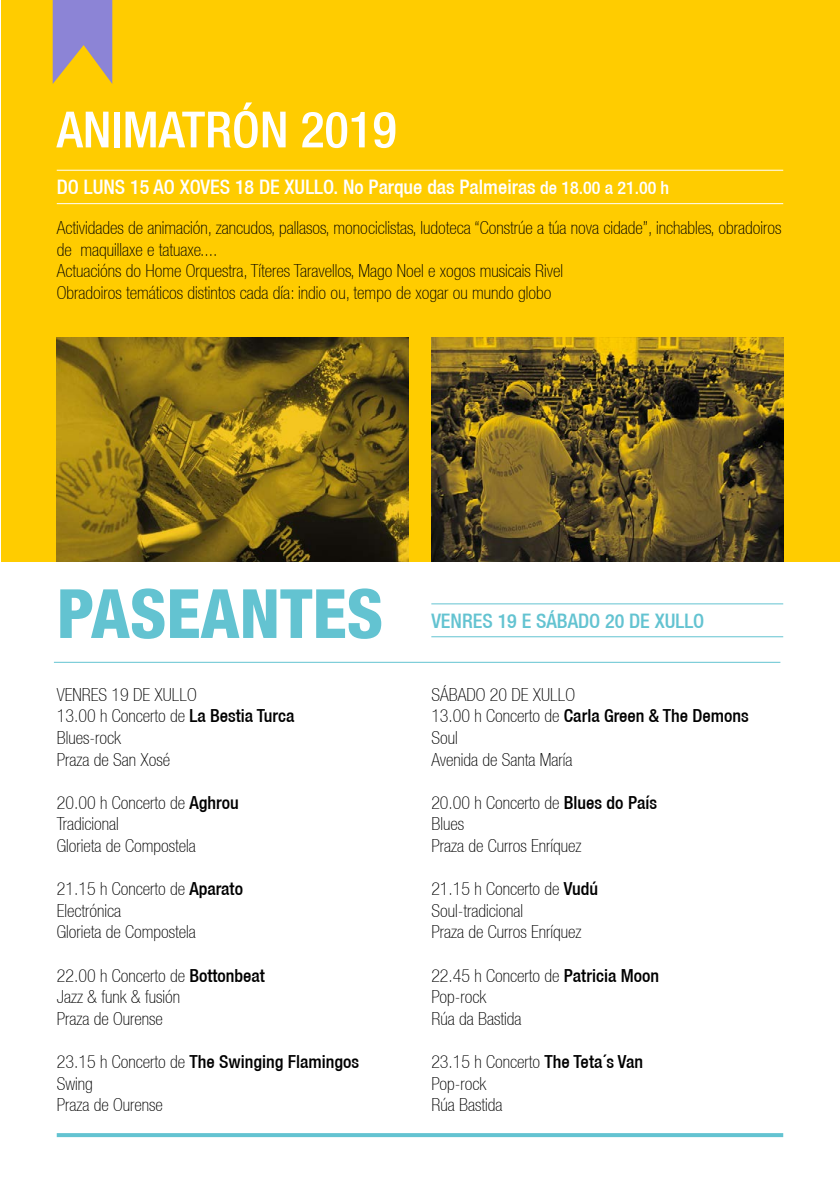
<style>
.page{position:relative;width:840px;height:1191px;background:#fff}
.page>*{position:absolute;margin:0;border:0;box-sizing:border-box;transform-origin:0 0}
.t1{font:800 condensed 68px "Helvetica 87";color:#63c3d1}
.t2{font:500 condensed 50px "Helvetica 67";color:#fff}
.t3{font:500 condensed 20px "Helvetica 67";color:#fff}
.t4{font:500 condensed 20px "Helvetica 67";color:#63c3d1}
.t5{font:100 condensed 18px/21.6px "Helvetica 37";color:#000}
.t6{font:500 condensed 18px "Helvetica 67";color:#000}
.s1{font-size:18px}
.s2{font-family:"Helvetica 67";font-weight:500}
.s3{font-family:"Helvetica 37";font-weight:100}
</style>
<div class="page">
<div style="left:1px;top:0;width:838px;height:561px;background:#fc0"></div>
<hr style="left:431px;top:603px;width:351px;height:1px;background:#63c3d1">
<hr style="left:57px;top:170px;width:725px;height:1px;background:#fff">
<svg style="left:57px;top:1133px;width:725px;height:4px;background:#67c4d2"></svg>
<hr style="left:431px;top:636px;width:351px;height:1px;background:#63c3d1">
<hr style="left:57px;top:203px;width:725px;height:1px;background:#fff">
<hr style="left:54px;top:662px;width:726px;height:1px;background:#63c3d1">
<img style="left:431px;top:337px;width:351px;height:224px">
<img style="left:57px;top:337px;width:351px;height:224px">
<svg style="left:53px;top:0;width:59px;height:84px"></svg>
<h2 class="t2" style="left:57px;top:100px;width:341px">ANIMATRÓN 2019</h2>
<p class="t3" style="left:57px;top:175px;width:613px">DO LUNS 15 AO XOVES 18 DE XULLO. No Parque das Palmeiras <span class="s1">de 18.00 a 21.00 h</span></p>
<p class="t5" style="left:57px;top:217px;width:726px">Actividades de animación, zancudos, pallasos, monociclistas, ludoteca “Constrúe a túa nova cidade”, inchables, obradoiros de maquillaxe e tatuaxe....<br>Actuacións do Home Orquestra, Títeres Taravellos, Mago Noel e xogos musicais Rivel<br>Obradoiros temáticos distintos cada día: indio ou, tempo de xogar ou mundo globo</p>
<h1 class="t1" style="left:57px;top:571px;width:328px">PASEANTES</h1>
<p class="t5" style="left:57px;top:683px;width:239px">VENRES 19 DE XULLO<br>13.00 h Concerto de <span class="s2">La Bestia Turca<br></span>Blues-rock<br>Praza de San Xosé</p>
<p class="t5" style="left:57px;top:791px;width:183px">20.00 h Concerto de <span class="s2">Aghrou<br></span>Tradicional<br>Glorieta de Compostela</p>
<p class="t5" style="left:57px;top:878px;width:188px">21.15 h Concerto de <span class="s2">Aparato<br></span>Electrónica<br>Glorieta de Compostela</p>
<p class="t5" style="left:57px;top:964px;width:209px">22.00 h Concerto de <span class="s2">Bottonbeat<br></span>Jazz &amp; funk &amp; fusión<br>Praza de Ourense</p>
<p class="t6" style="left:57px;top:1051px;width:304px"><span class="s3">23.15 h Concerto de</span> The Swinging Flamingos</p>
<p class="t5" style="left:57px;top:1072px;width:107px">Swing<br>Praza de Ourense</p>
<p class="t4" style="left:431px;top:609px;width:274px">VENRES 19 E SÁBADO 20 DE XULLO</p>
<p class="t5" style="left:431px;top:683px;width:145px">SÁBADO 20 DE XULLO</p>
<p class="t6" style="left:431px;top:705px;width:319px"><span class="s3">13.00 h Concerto de</span> Carla Green &amp; The Demons</p>
<p class="t5" style="left:431px;top:726px;width:142px">Soul<br>Avenida de Santa María</p>
<p class="t5" style="left:431px;top:791px;width:227px">20.00 h Concerto de <span class="s2">Blues do País<br></span>Blues<br>Praza de Curros Enríquez</p>
<p class="t5" style="left:431px;top:878px;width:168px">21.15 h Concerto de <span class="s2">Vudú<br></span>Soul-tradicional<br>Praza de Curros Enríquez</p>
<p class="t5" style="left:431px;top:964px;width:229px">22.45 h Concerto de <span class="s2">Patricia Moon<br></span>Pop-rock<br>Rúa da Bastida</p>
<p class="t5" style="left:431px;top:1050px;width:213px">23.15 h Concerto <span class="s2">The Teta´s Van<br></span>Pop-rock<br>Rúa Bastida</p>
</div>
